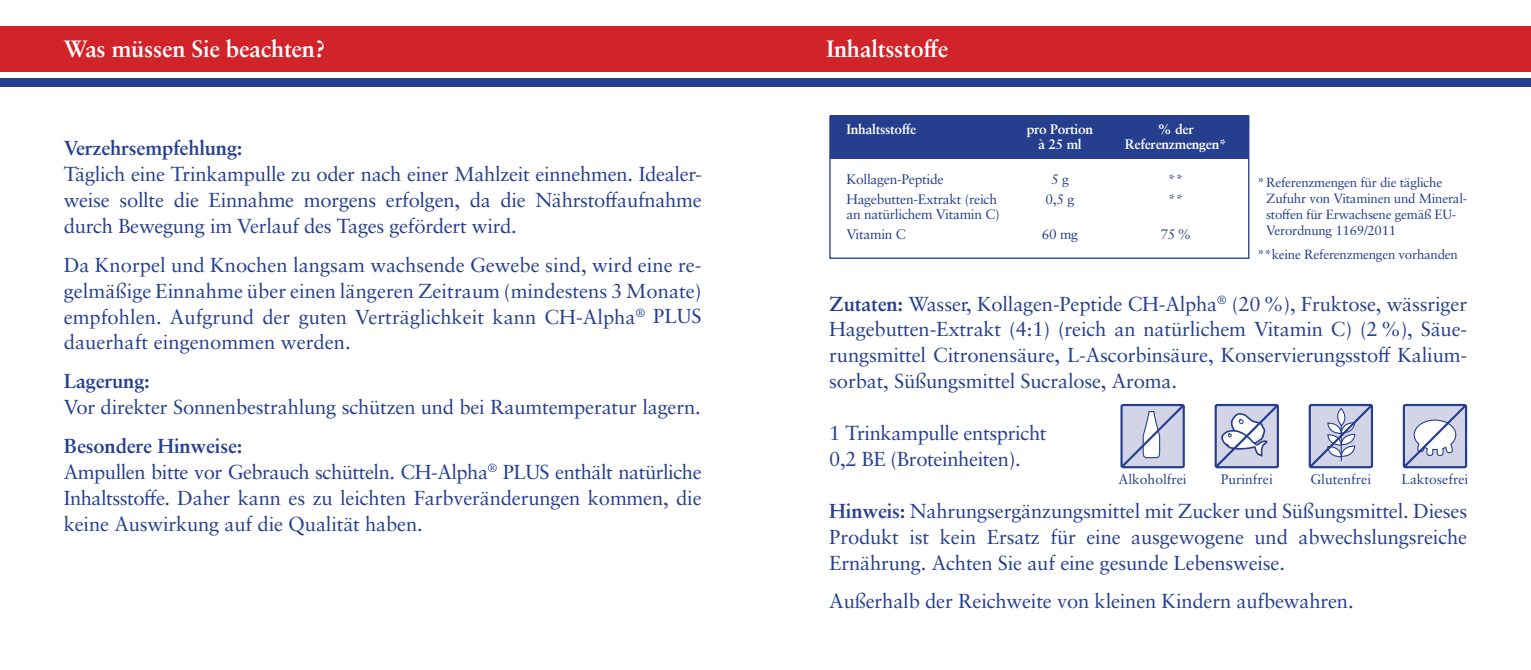
<style>
.page{position:relative;width:1531px;height:670px;background:#fff}
.page>*{position:absolute;margin:0;border:0;box-sizing:border-box;transform-origin:0 0}
.t1{font:700 23.62px "Sabon LT Pro";letter-spacing:-.01em;color:#fff}
.t2{font:20.25px/25.9px "Sabon LT Pro";letter-spacing:-.01em;color:#253f8e;text-align:justify}
.t3{font:700 20.25px "Sabon LT Pro";letter-spacing:-.01em;color:#253f8e}
.t4{font:13.72px/19.6px "Sabon LT Pro";letter-spacing:-.02em;color:#253f8e}
.t5{font:700 13.72px/15.5px "Sabon LT Pro";letter-spacing:-.02em;color:#fff;text-align:center}
.t6{font:13.72px "Sabon LT Pro";color:#253f8e}
.t7{font:13.28px/16px "Sabon LT Pro";letter-spacing:-.02em;color:#253f8e}
.s1{font-weight:700}
</style>
<div class="page">
<div style="left:0;top:26px;width:1531px;height:46px;background:#d1232a"></div>
<div style="left:0;top:78px;width:1531px;height:9px;background:#253f8e"></div>
<div style="left:829px;top:116px;width:420px;height:143px;background:#fff;border:1px solid #253f8e"></div>
<div style="left:830px;top:116px;width:419px;height:43px;background:#253f8e"></div>
<svg style="left:1120px;top:403px;width:65px;height:66px;background:#b8bdd9"></svg>
<svg style="left:1214px;top:403px;width:65px;height:66px"></svg>
<svg style="left:1308px;top:403px;width:66px;height:66px;background:#b1b7d5"></svg>
<svg style="left:1402px;top:403px;width:66px;height:66px"></svg>
<p class="t1" style="left:64px;top:34px;width:263px">Was müssen Sie beachten?</p>
<p class="t3" style="left:64px;top:135px;width:180px">Verzehrsempfehlung:</p>
<p class="t2" style="left:64px;top:161px;width:639px">Täglich eine Trinkampulle zu oder nach einer Mahlzeit einnehmen. Idealer&shy;weise sollte die Einnahme morgens erfolgen, da die Nährstoffaufnahme durch Bewegung im Verlauf des Tages gefördert wird.</p>
<p class="t2" style="left:64px;top:251px;width:639px">Da Knorpel und Knochen langsam wachsende Gewebe sind, wird eine re&shy;gelmäßige Einnahme über einen längeren Zeitraum (mindestens 3 Monate) empfohlen. Aufgrund der guten Verträglichkeit kann CH-Alpha<sup>®</sup> PLUS dauerhaft eingenommen werden.</p>
<p class="t3" style="left:64px;top:368px;width:88px">Lagerung:</p>
<p class="t2" style="left:64px;top:393px;width:638px">Vor direkter Sonnenbestrahlung schützen und bei Raumtemperatur lagern.</p>
<p class="t2" style="left:64px;top:432px;width:639px;text-align:left"><span class="s1">Besondere Hinweise:<br></span>Ampullen bitte vor Gebrauch schütteln. CH-Alpha<sup>®</sup> PLUS enthält natürliche Inhaltsstoffe. Daher kann es zu leichten Farbveränderungen kommen, die keine Auswirkung auf die Qualität haben.</p>
<p class="t1" style="left:826px;top:34px;width:123px">Inhaltsstoffe</p>
<p class="t5" style="left:1125px;top:121px;width:104px">% der<br>Referenzmengen*</p>
<p class="t4" style="left:1168px;top:169px;width:17px">** **</p>
<p class="t4" style="left:1160px;top:224px;width:32px">75%</p>
<p class="t5" style="left:846px;top:121px;width:71px">Inhaltsstoffe</p>
<p class="t4" style="left:846px;top:169px;width:152px">Kollagen-Peptide<br>Hagebutten-Extrakt (reich</p>
<p class="t4" style="left:846px;top:204px;width:155px">an natürlichem Vitamin C)<br>Vitamin C</p>
<p class="t5" style="left:1027px;top:121px;width:68px">pro Portion à 25 ml</p>
<p class="t4" style="left:1045px;top:169px;width:30px;text-align:center">5 g<br>0,5 g</p>
<p class="t4" style="left:1042px;top:224px;width:38px">60 mg</p>
<p class="t7" style="left:1266px;top:174px;width:203px;text-indent:-9px">*Referenzmengen für die tägliche<br>Zufuhr von Vitaminen und Mineral&shy;stoffen für Erwachsene gemäß EU-<br>Verordnung 1169/2011</p>
<p class="t7" style="left:1257px;top:246px;width:202px">**keine Referenzmengen vorhanden</p>
<p class="t2" style="left:829px;top:290px;width:639px"><span class="s1">Zutaten:</span> Wasser, Kollagen-Peptide CH-Alpha<sup>®</sup> (20 %), Fruktose, wässriger Hagebutten-Extrakt (4:1) (reich an natürlichem Vitamin C) (2 %), Säue&shy;rungsmittel Citronensäure, L-Ascorbinsäure, Konservierungsstoff Kalium&shy;sorbat, Süßungsmittel Sucralose, Aroma.</p>
<p class="t2" style="left:829px;top:419px;width:219px">1 Trinkampulle entspricht<br>0,2 BE (Broteinheiten).</p>
<p class="t2" style="left:829px;top:497px;width:639px"><span class="s1">Hinweis:</span> Nahrungsergänzungsmittel mit Zucker und Süßungsmittel. Dieses Produkt ist kein Ersatz für eine ausgewogene und abwechslungsreiche Ernährung. Achten Sie auf eine gesunde Lebensweise.</p>
<p class="t2" style="left:829px;top:588px;width:526px">Außerhalb der Reichweite von kleinen Kindern aufbewahren.</p>
<p class="t6" style="left:1118px;top:470px;width:70px">Alkoholfrei</p>
<p class="t6" style="left:1220px;top:470px;width:54px">Purinfrei</p>
<p class="t6" style="left:1310px;top:470px;width:62px">Glutenfrei</p>
<p class="t6" style="left:1401px;top:470px;width:68px">Laktosefrei</p>
</div>
